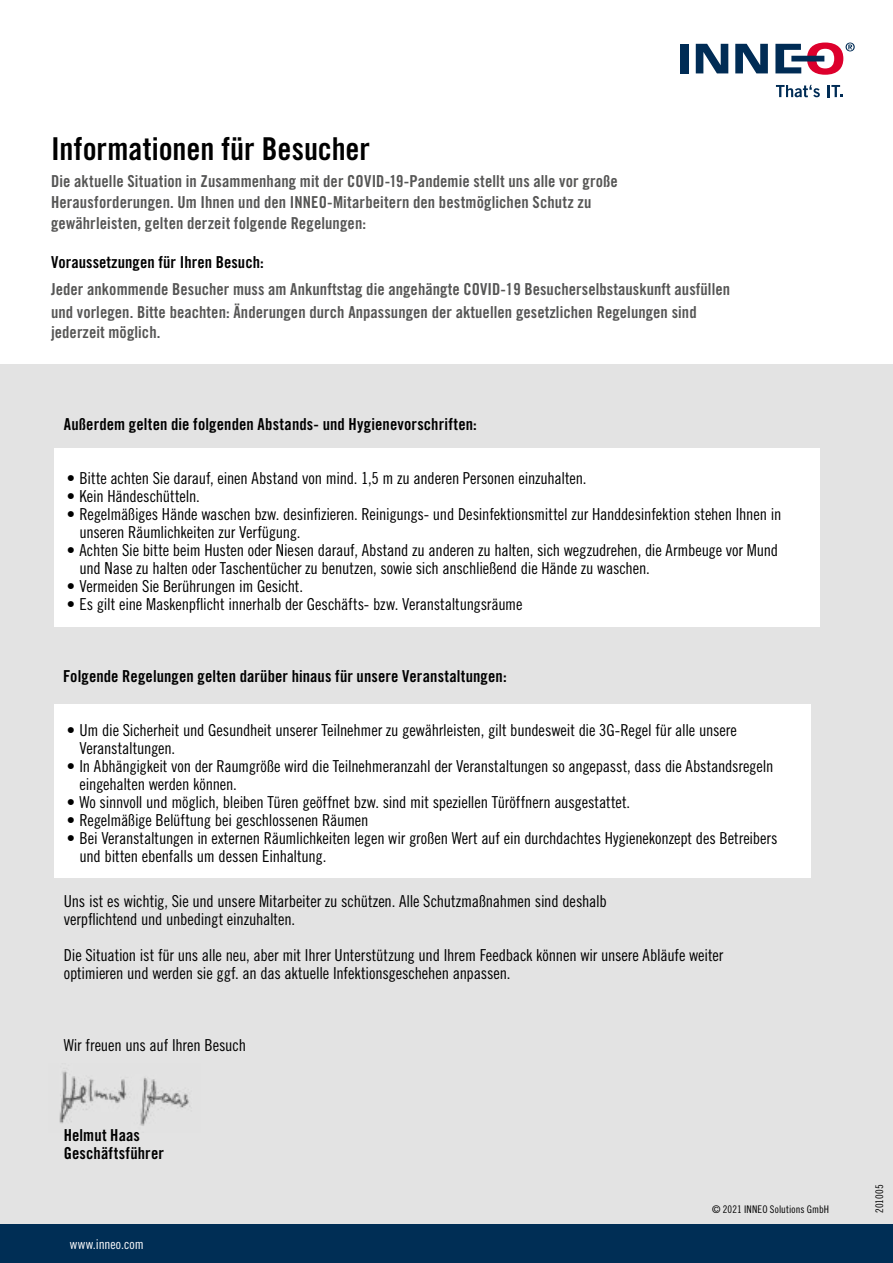
<style>
.page{position:relative;width:893px;height:1263px;background:#fff}
.page>*{position:absolute;margin:0;border:0;box-sizing:border-box;transform-origin:0 0}
.t1{font:31.5px "Trade Gothic LT Pro Bd Cn 20";color:#000}
.t2{font:16.5px/18px "Trade Gothic LT Pro Cn 18";letter-spacing:-.01em;color:#000}
.t3{font:16.5px/21px "Trade Gothic LT Pro Bd Cn 20";letter-spacing:.005em;color:#565655}
.t4{font:16.5px/18px "Trade Gothic LT Pro Bd Cn 20";letter-spacing:.005em;color:#000}
.t5{font:13.5px "Trade Gothic LT Pro Cn 18";letter-spacing:.005em;color:#fff}
.t6{font:10.5px "Trade Gothic LT Pro Cn 18";letter-spacing:.01em;color:#000}
</style>
<div class="page">
<div style="left:0;top:365px;width:893px;height:860px;background:#e3e3e3"></div>
<div style="left:0;top:1225px;width:893px;height:38px;background:#002e55"></div>
<div style="left:54px;top:449px;width:765px;height:178px;background:#fff"></div>
<svg style="left:776px;top:85px;width:44px;height:12px"></svg>
<svg style="left:827px;top:85px;width:15px;height:12px"></svg>
<div style="left:791px;top:56px;width:33px;height:6px;background:#002c55"></div>
<div style="left:680px;top:44px;width:9px;height:29px;background:#002c55"></div>
<svg style="left:696px;top:44px;width:32px;height:29px"></svg>
<svg style="left:735px;top:44px;width:33px;height:29px"></svg>
<svg style="left:775px;top:44px;width:26px;height:29px"></svg>
<svg style="left:807px;top:43px;width:48px;height:32px"></svg>
<div style="left:54px;top:704px;width:756px;height:174px;background:#fff"></div>
<img style="left:59px;top:1071px;width:131px;height:55px">
<h1 class="t1" style="left:51px;top:129px;width:320px">Informationen für Besucher</h1>
<p class="t3" style="left:51px;top:171px;width:568px">Die aktuelle Situation in Zusammenhang mit der COVID-19-Pandemie stellt uns alle vor große<br>Herausforderungen. Um Ihnen und den INNEO-Mitarbeitern den bestmöglichen Schutz zu gewährleisten, gelten derzeit folgende Regelungen:</p>
<p class="t4" style="left:51px;top:253px;width:214px">Voraussetzungen für Ihren Besuch:</p>
<p class="t3" style="left:51px;top:278px;width:681px;line-height:23.1px">Jeder ankommende Besucher muss am Ankunftstag die angehängte COVID-19 Besucherselbstauskunft ausfüllen und vorlegen. Bitte beachten: Änderungen durch Anpassungen der aktuellen gesetzlichen Regelungen sind</p>
<p class="t3" style="left:51px;top:321px;width:111px">jederzeit möglich.</p>
<p class="t4" style="left:64px;top:415px;width:415px">Außerdem gelten die folgenden Abstands- und Hygienevorschriften:</p>
<p class="t2" style="left:67px;top:468px;width:521px">• Bitte achten Sie darauf, einen Abstand von mind. 1,5 m zu anderen Personen einzuhalten.</p>
<p class="t2" style="left:67px;top:486px;width:135px">• Kein Händeschütteln.</p>
<p class="t2" style="left:79px;top:504px;width:703px;text-indent:-13px">• Regelmäßiges Hände waschen bzw. desinfizieren. Reinigungs- und Desinfektionsmittel zur Handdesinfektion stehen Ihnen in unseren Räumlichkeiten zur Verfügung.</p>
<p class="t2" style="left:80px;top:540px;width:700px;text-indent:-13px">• Achten Sie bitte beim Husten oder Niesen darauf, Abstand zu anderen zu halten, sich wegzudrehen, die Armbeuge vor Mund und Nase zu halten oder Taschentücher zu benutzen, sowie sich anschließend die Hände zu waschen.</p>
<p class="t2" style="left:67px;top:576px;width:238px">• Vermeiden Sie Berührungen im Gesicht.</p>
<p class="t2" style="left:67px;top:594px;width:457px">• Es gilt eine Maskenpflicht innerhalb der Geschäfts- bzw. Veranstaltungsräume</p>
<p class="t4" style="left:63px;top:667px;width:445px">Folgende Regelungen gelten darüber hinaus für unsere Veranstaltungen:</p>
<p class="t2" style="left:80px;top:720px;width:659px;text-indent:-13px">• Um die Sicherheit und Gesundheit unserer Teilnehmer zu gewährleisten, gilt bundesweit die 3G-Regel für alle unsere<br>Veranstaltungen.</p>
<p class="t2" style="left:80px;top:756px;width:695px;text-indent:-13px">• In Abhängigkeit von der Raumgröße wird die Teilnehmeranzahl der Veranstaltungen so angepasst, dass die Abstandsregeln eingehalten werden können.</p>
<p class="t2" style="left:67px;top:792px;width:565px">• Wo sinnvoll und möglich, bleiben Türen geöffnet bzw. sind mit speziellen Türöffnern ausgestattet.</p>
<p class="t2" style="left:67px;top:810px;width:303px">• Regelmäßige Belüftung bei geschlossenen Räumen</p>
<p class="t2" style="left:80px;top:828px;width:700px;text-indent:-13px">• Bei Veranstaltungen in externen Räumlichkeiten legen wir großen Wert auf ein durchdachtes Hygienekonzept des Betreibers und bitten ebenfalls um dessen Einhaltung.</p>
<p class="t2" style="left:64px;top:891px;width:544px">Uns ist es wichtig, Sie und unsere Mitarbeiter zu schützen. Alle Schutzmaßnahmen sind deshalb verpflichtend und unbedingt einzuhalten.</p>
<p class="t2" style="left:64px;top:945px;width:661px">Die Situation ist für uns alle neu, aber mit Ihrer Unterstützung und Ihrem Feedback können wir unsere Abläufe weiter optimieren und werden sie ggf. an das aktuelle Infektionsgeschehen anpassen.</p>
<p class="t2" style="left:64px;top:1035px;width:184px">Wir freuen uns auf Ihren Besuch</p>
<p class="t4" style="left:64px;top:1126px;width:102px">Helmut Haas<br>Geschäftsführer</p>
<p class="t5" style="left:70px;top:1236px;width:75px">www.inneo.com</p>
<p class="t6" style="left:712px;top:1203px;width:119px">© 2021 INNEO Solutions GmbH</p>
<p class="t6" style="left:873px;top:1213px;width:30px;rotate:-90deg">201005</p>
</div>
